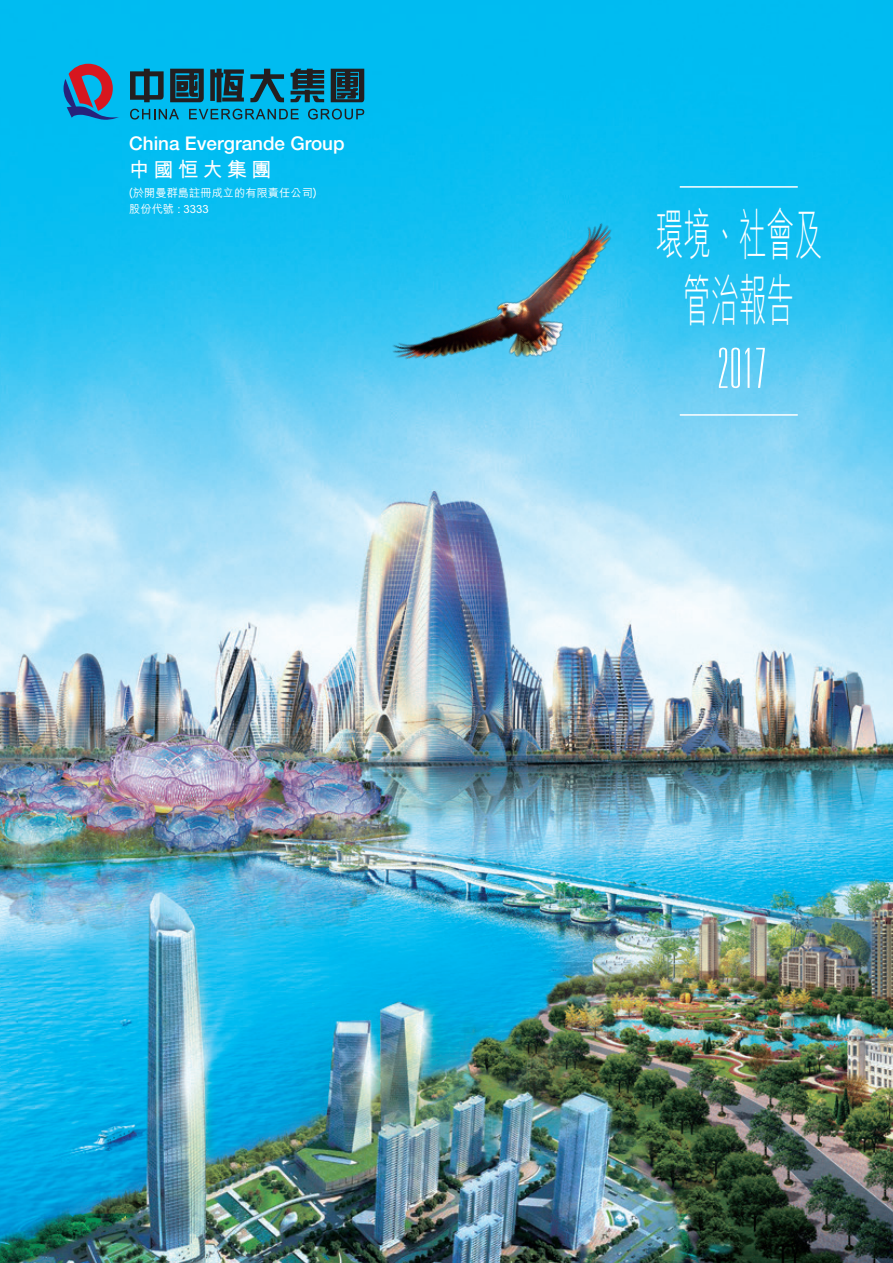
<style>
.page{position:relative;width:893px;height:1263px;background:#fff}
.page>*{position:absolute;margin:0;border:0;box-sizing:border-box;transform-origin:0 0}
.t1{font:300 55.5px/66.6px "M Hei HK";color:#fff;text-align:center;scale:.5 1}
.t2{font:100 ultra-condensed 55.5px "Univers LT Std";color:#fff}
.t3{font:700 20.4px "M Hei HK";letter-spacing:.2em;color:#fff}
.t4{font:500 18.9px "Helvetica Neue LT Std";color:#fff}
.t5{font:500 11.25px "M Hei HK";color:#fff}
</style>
<div class="page">
<img style="left:0;top:0;width:893px;height:1263px">
<img style="left:367px;top:154px;width:335px;height:319px">
<svg style="left:130px;top:109px;width:49px;height:11px"></svg>
<svg style="left:189px;top:109px;width:110px;height:11px"></svg>
<svg style="left:308px;top:109px;width:56px;height:11px"></svg>
<svg style="left:64px;top:64px;width:56px;height:56px;background:#4f6d97"></svg>
<svg style="left:170px;top:69px;width:34px;height:33px"></svg>
<svg style="left:210px;top:69px;width:34px;height:33px"></svg>
<svg style="left:331px;top:69px;width:33px;height:33px"></svg>
<svg style="left:130px;top:69px;width:34px;height:33px"></svg>
<svg style="left:250px;top:69px;width:34px;height:33px"></svg>
<svg style="left:291px;top:69px;width:33px;height:33px"></svg>
<hr style="left:680px;top:186px;width:118px;height:2px;background:#fff">
<hr style="left:680px;top:414px;width:118px;height:2px;background:#fff">
<h3 class="t4" style="left:129px;top:132px;width:217px">China Evergrande Group</h3>
<h2 class="t3" style="left:129px;top:154px;width:144px">中國恒大集團</h2>
<p class="t5" style="left:129px;top:201px;width:81px">股份代號 : 3333</p>
<p class="t5" style="left:129px;top:184px;width:189px">(於開曼群島註冊成立的有限責任公司)</p>
<h1 class="t1" style="left:655px;top:200px;width:335px">環境、社會及管治報告</h1>
<h1 class="t2" style="left:717px;top:340px;width:51px">2017</h1>
</div>
